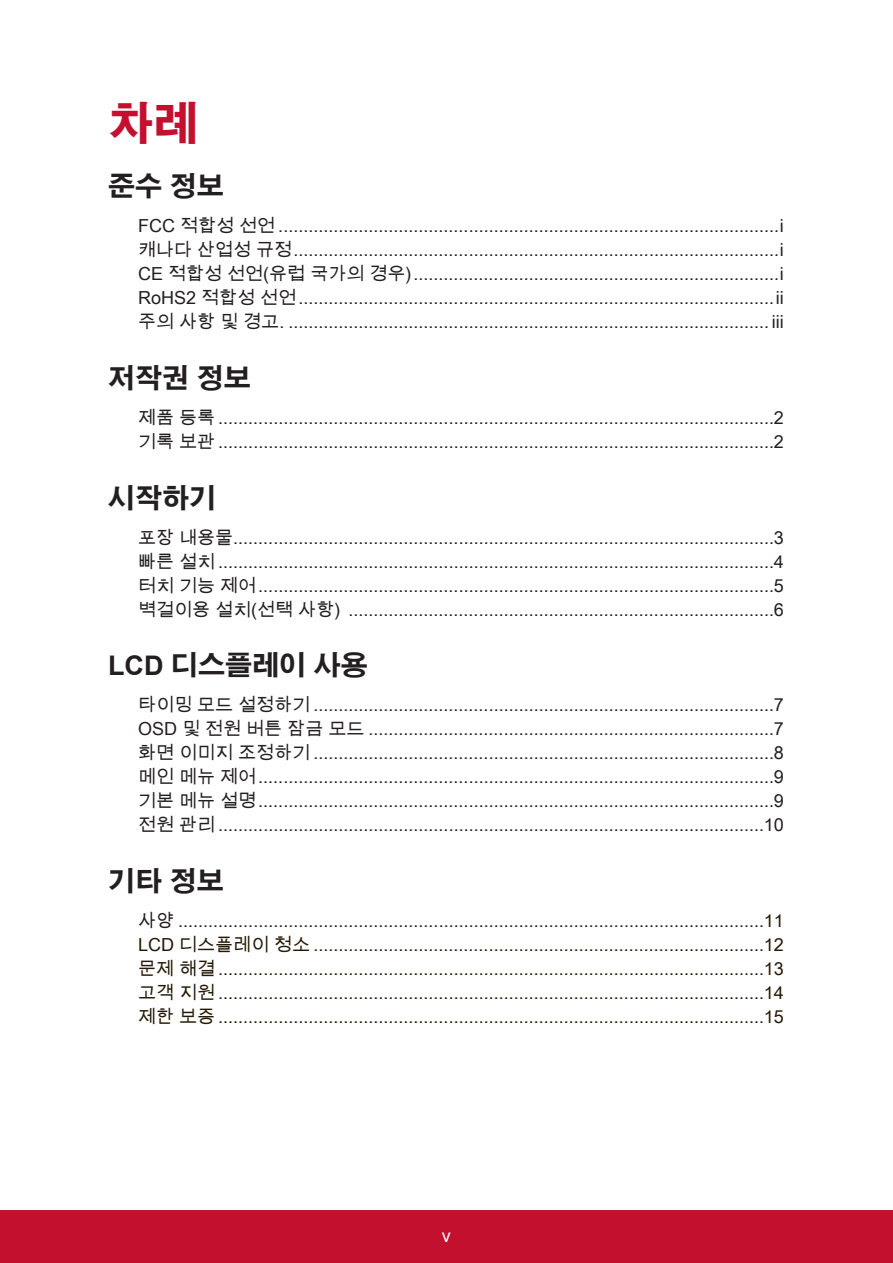
<style>
.page{position:relative;width:893px;height:1263px;background:#fff}
.page>*{position:absolute;margin:0;border:0;box-sizing:border-box;transform-origin:0 0}
.t1{font:700 45px "Adobe Gothic Std";color:#c3102f}
.t2{font:700 27px "Adobe Gothic Std";color:#231f20}
.t3{font:18px/24px "Arial Unicode MS";color:#231f20;text-align:justify}
.t4{font:18px/24px "Arial Unicode MS";color:#251a05;text-align:justify}
.t5{font:18px "Arial";color:#fff}
.s1{font-family:"Arial"}
.s2{color:#231f20}
</style>
<div class="page">
<div style="left:0;top:1210px;width:892px;height:53px;background:#c3102f"></div>
<h1 class="t1" style="left:108px;top:96px;width:91px">차례</h1>
<h2 class="t2" style="left:108px;top:170px;width:117px">준수 정보</h2>
<p class="t3" style="left:138px;top:213px;width:647px">FCC 적합성 선언 ....................................................................................................i 캐나다 산업성 규정.................................................................................................i CE 적합성 선언(유럽 국가의 경우).........................................................................i RoHS2 적합성 선언...............................................................................................ii 주의 사항 및 경고. ................................................................................................ iii</p>
<h2 class="t2" style="left:108px;top:362px;width:144px">저작권 정보</h2>
<p class="t3" style="left:138px;top:405px;width:647px">제품 등록 ...............................................................................................................2 기록 보관 ...............................................................................................................2</p>
<h2 class="t2" style="left:108px;top:481px;width:109px">시작하기</h2>
<p class="t3" style="left:138px;top:524px;width:647px">포장 내용물............................................................................................................3 빠른 설치 ...............................................................................................................4 터치 기능 제어.......................................................................................................5 벽걸이용 설치(선택 사항) .....................................................................................6</p>
<h2 class="t2" style="left:108px;top:648px;width:261px"><span class="s1">LCD</span> 디스플레이 사용</h2>
<p class="t3" style="left:138px;top:692px;width:646px">타이밍 모드 설정하기 ............................................................................................7<br>OSD 및 전원 버튼 잠금 모드 .................................................................................7 화면 이미지 조정하기 ............................................................................................8 메인 메뉴 제어.......................................................................................................9 기본 메뉴 설명.......................................................................................................9 전원 관리 .............................................................................................................10</p>
<h2 class="t2" style="left:108px;top:864px;width:117px">기타 정보</h2>
<p class="t4" style="left:138px;top:907px;width:646px"><span class="s2">사양 .....................................................................................................................</span>11<br>LCD 디스플레이 청소 ..........................................................................................12 문제 해결 .............................................................................................................13 고객 지원 .............................................................................................................14 제한 보증 .............................................................................................................15</p>
<p class="t5" style="left:442px;top:1223px;width:10px">v</p>
</div>
